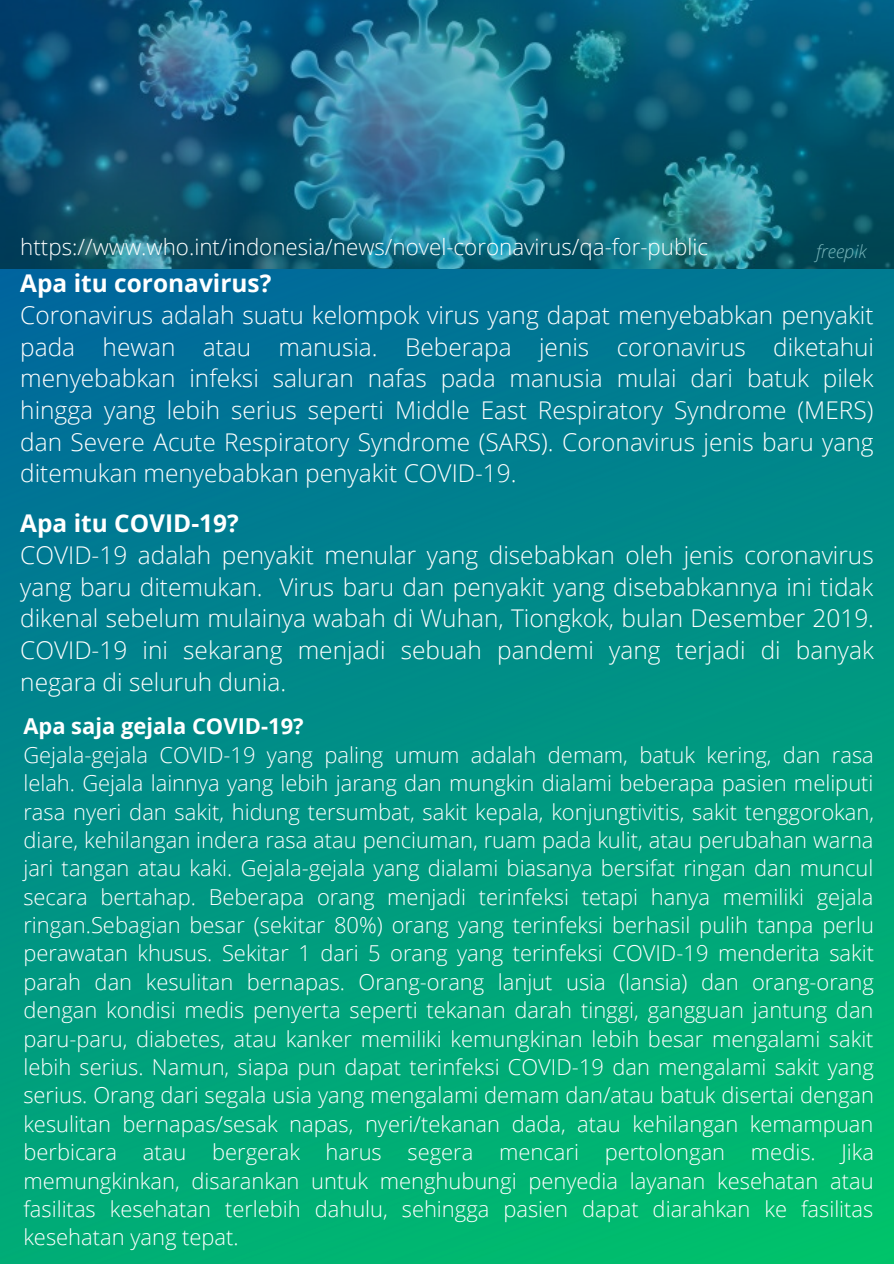
<style>
.page{position:relative;width:894px;height:1264px;background:#fff}
.page>*{position:absolute;margin:0;border:0;box-sizing:border-box;transform-origin:0 0}
.t1{font:300 24.45px/31.7px "Open Sans";color:#fff;text-align:justify}
.t2{font:700 24.45px "Open Sans";color:#fff}
.t3{font:300 22.35px "Open Sans";color:#fff}
.t4{font:300 21.9px/28.3px "Open Sans";color:#fff;text-align:justify}
.t5{font:700 21.9px "Open Sans";color:#fff}
.t6{font:italic 300 18px "Open Sans";color:#78b5ba}
</style>
<div class="page">
<img style="left:0;top:268px;width:893px;height:995px">
<img style="left:0;top:0;width:893px;height:268px">
<p class="t3" style="left:20px;top:231px;width:689px">https://www.who.int/indonesia/news/novel-coronavirus/qa-for-public</p>
<p class="t6" style="left:816px;top:239px;width:52px">freepik</p>
<p class="t2" style="left:20px;top:266px;width:252px">Apa itu coronavirus?</p>
<p class="t1" style="left:20px;top:298px;width:855px">Coronavirus adalah suatu kelompok virus yang dapat menyebabkan penyakit pada hewan atau manusia. Beberapa jenis coronavirus diketahui menyebabkan infeksi saluran nafas pada manusia mulai dari batuk pilek hingga yang lebih serius seperti Middle East Respiratory Syndrome (MERS) dan Severe Acute Respiratory Syndrome (SARS). Coronavirus jenis baru yang ditemukan menyebabkan penyakit COVID-19.</p>
<p class="t2" style="left:20px;top:506px;width:220px">Apa itu COVID-19?</p>
<p class="t1" style="left:20px;top:538px;width:855px">COVID-19 adalah penyakit menular yang disebabkan oleh jenis coronavirus yang baru ditemukan. Virus baru dan penyakit yang disebabkannya ini tidak dikenal sebelum mulainya wabah di Wuhan, Tiongkok, bulan Desember 2019.<br>COVID-19 ini sekarang menjadi sebuah pandemi yang terjadi di banyak negara di seluruh dunia.</p>
<p class="t5" style="left:23px;top:711px;width:282px">Apa saja gejala COVID-19?</p>
<p class="t4" style="left:23px;top:740px;width:852px">Gejala-gejala COVID-19 yang paling umum adalah demam, batuk kering, dan rasa lelah. Gejala lainnya yang lebih jarang dan mungkin dialami beberapa pasien meliputi rasa nyeri dan sakit, hidung tersumbat, sakit kepala, konjungtivitis, sakit tenggorokan, diare, kehilangan indera rasa atau penciuman, ruam pada kulit, atau perubahan warna jari tangan atau kaki. Gejala-gejala yang dialami biasanya bersifat ringan dan muncul secara bertahap. Beberapa orang menjadi terinfeksi tetapi hanya memiliki gejala ringan.Sebagian besar (sekitar 80%) orang yang terinfeksi berhasil pulih tanpa perlu perawatan khusus. Sekitar 1 dari 5 orang yang terinfeksi COVID-19 menderita sakit parah dan kesulitan bernapas. Orang-orang lanjut usia (lansia) dan orang-orang dengan kondisi medis penyerta seperti tekanan darah tinggi, gangguan jantung dan paru-paru, diabetes, atau kanker memiliki kemungkinan lebih besar mengalami sakit lebih serius. Namun, siapa pun dapat terinfeksi COVID-19 dan mengalami sakit yang serius. Orang dari segala usia yang mengalami demam dan/atau batuk disertai dengan kesulitan bernapas/sesak napas, nyeri/tekanan dada, atau kehilangan kemampuan berbicara atau bergerak harus segera mencari pertolongan medis. Jika memungkinkan, disarankan untuk menghubungi penyedia layanan kesehatan atau fasilitas kesehatan terlebih dahulu, sehingga pasien dapat diarahkan ke fasilitas kesehatan yang tepat.</p>
</div>
